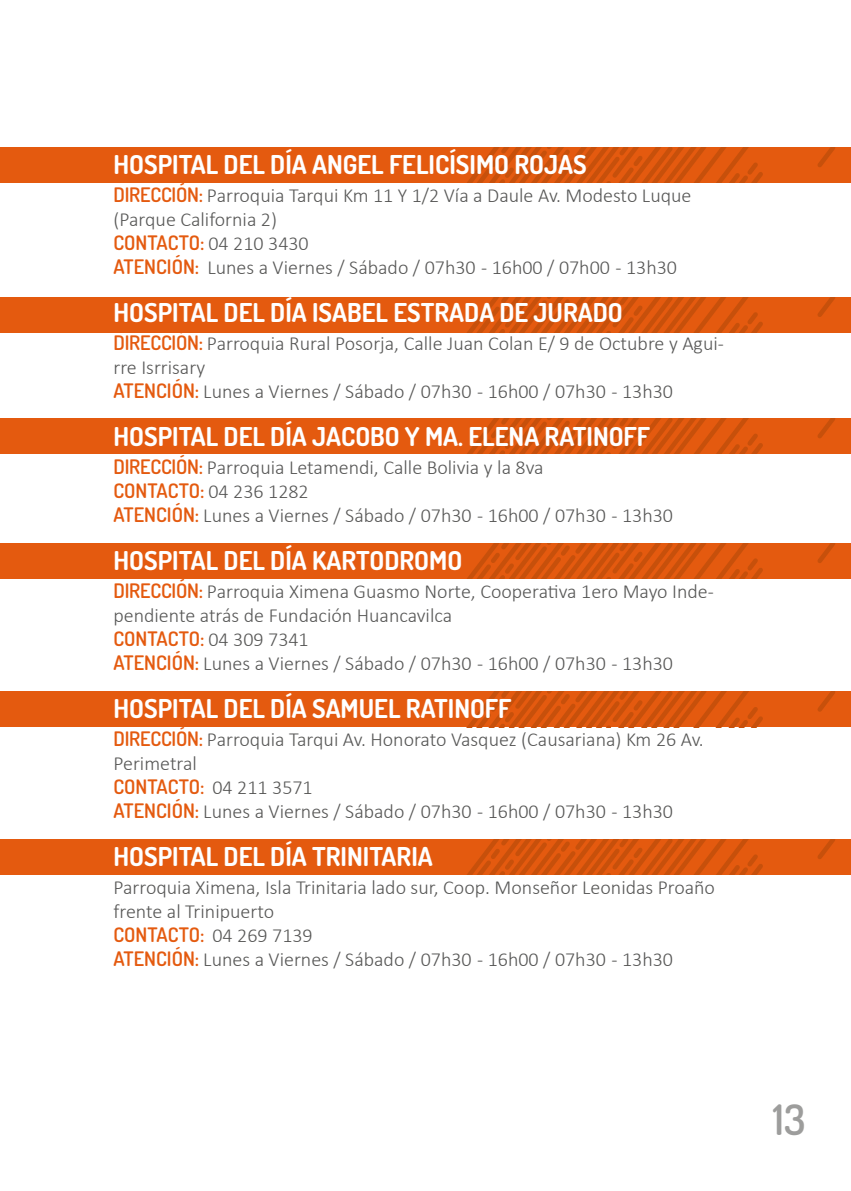
<style>
.page{position:relative;width:851px;height:1191px;background:#fff}
.page>*{position:absolute;margin:0;border:0;box-sizing:border-box;transform-origin:0 0}
.t1{font:600 42px "Dosis";color:#9d9d9c}
.t2{font:700 26px "Dosis";color:#fff}
.t3{font:300 20px/24px "Calibri";color:#575756}
.t4{font:600 20px "Dosis";color:#e45a0f}
.s1{font-family:"Dosis";font-weight:600;color:#e45a0f}
.s2{font-family:"Calibri";font-weight:300;color:#575756}
</style>
<div class="page">
<div style="left:0;top:418px;width:850px;height:36px;background:#e45a0f"></div>
<svg style="left:467px;top:418px;width:368px;height:36px"></svg>
<div style="left:0;top:147px;width:850px;height:36px;background:#e45a0f"></div>
<svg style="left:467px;top:147px;width:368px;height:36px"></svg>
<div style="left:0;top:297px;width:850px;height:35px;background:#e45a0f"></div>
<svg style="left:467px;top:297px;width:368px;height:35px"></svg>
<div style="left:0;top:543px;width:850px;height:35px;background:#e45a0f"></div>
<svg style="left:467px;top:543px;width:368px;height:35px"></svg>
<div style="left:0;top:692px;width:850px;height:35px;background:#e45a0f"></div>
<svg style="left:467px;top:692px;width:368px;height:35px"></svg>
<div style="left:0;top:839px;width:850px;height:35px;background:#e45a0f"></div>
<svg style="left:467px;top:839px;width:368px;height:35px"></svg>
<h2 class="t2" style="left:113px;top:148px;width:474px">HOSPITAL DEL DÍA ANGEL FELICÍSIMO ROJAS</h2>
<p class="t3" style="left:113px;top:183px;width:579px"><span class="s1">DIRECCIÓN:</span> Parroquia Tarqui Km 11 Y 1/2 Vía a Daule Av. Modesto Luque (Parque California 2)</p>
<p class="t4" style="left:113px;top:230px;width:197px">CONTACTO: <span class="s2">04 210 3430</span></p>
<p class="t3" style="left:113px;top:255px;width:565px"><span class="s1">ATENCIÓN:</span> Lunes a Viernes / Sábado / 07h30 - 16h00 / 07h00 - 13h30</p>
<h2 class="t2" style="left:113px;top:296px;width:511px">HOSPITAL DEL DÍA ISABEL ESTRADA DE JURADO</h2>
<p class="t3" style="left:113px;top:331px;width:612px"><span class="s1">DIRECCIÓN:</span> Parroquia Rural Posorja, Calle Juan Colan E/ 9 de Octubre y Agui&shy;rre Isrrisary<br><span class="s1">ATENCIÓN:</span> Lunes a Viernes / Sábado / 07h30 - 16h00 / 07h30 - 13h30</p>
<h2 class="t2" style="left:113px;top:420px;width:538px">HOSPITAL DEL DÍA JACOBO Y MA. ELENA RATINOFF</h2>
<p class="t3" style="left:113px;top:455px;width:431px"><span class="s1">DIRECCIÓN:</span> Parroquia Letamendi, Calle Bolivia y la 8va</p>
<p class="t4" style="left:113px;top:478px;width:197px">CONTACTO: <span class="s2">04 236 1282</span></p>
<p class="t3" style="left:113px;top:503px;width:561px"><span class="s1">ATENCIÓN:</span> Lunes a Viernes / Sábado / 07h30 - 16h00 / 07h30 - 13h30</p>
<h2 class="t2" style="left:113px;top:544px;width:350px">HOSPITAL DEL DÍA KARTODROMO</h2>
<p class="t3" style="left:113px;top:579px;width:602px"><span class="s1">DIRECCIÓN:</span> Parroquia Ximena Guasmo Norte, Cooperativa 1ero Mayo Inde&shy;pendiente atrás de Fundación Huancavilca</p>
<p class="t4" style="left:113px;top:626px;width:197px">CONTACTO: <span class="s2">04 309 7341</span></p>
<p class="t3" style="left:113px;top:651px;width:561px"><span class="s1">ATENCIÓN:</span> Lunes a Viernes / Sábado / 07h30 - 16h00 / 07h30 - 13h30</p>
<h2 class="t2" style="left:113px;top:692px;width:399px">HOSPITAL DEL DÍA SAMUEL RATINOFF</h2>
<p class="t3" style="left:113px;top:727px;width:591px"><span class="s1">DIRECCIÓN:</span> Parroquia Tarqui Av. Honorato Vasquez (Causariana) Km 26 Av.<br>Perimetral</p>
<p class="t4" style="left:113px;top:774px;width:201px">CONTACTO: <span class="s2">04 211 3571</span></p>
<p class="t3" style="left:113px;top:799px;width:561px"><span class="s1">ATENCIÓN:</span> Lunes a Viernes / Sábado / 07h30 - 16h00 / 07h30 - 13h30</p>
<h2 class="t2" style="left:113px;top:840px;width:321px">HOSPITAL DEL DÍA TRINITARIA</h2>
<p class="t3" style="left:113px;top:875px;width:603px">Parroquia Ximena, Isla Trinitaria lado sur, Coop. Monseñor Leonidas Proaño frente al Trinipuerto</p>
<p class="t4" style="left:113px;top:922px;width:201px">CONTACTO: <span class="s2">04 269 7139</span></p>
<p class="t3" style="left:113px;top:947px;width:561px"><span class="s1">ATENCIÓN:</span> Lunes a Viernes / Sábado / 07h30 - 16h00 / 07h30 - 13h30</p>
<h1 class="t1" style="left:772px;top:1092px;width:34px">13</h1>
</div>
